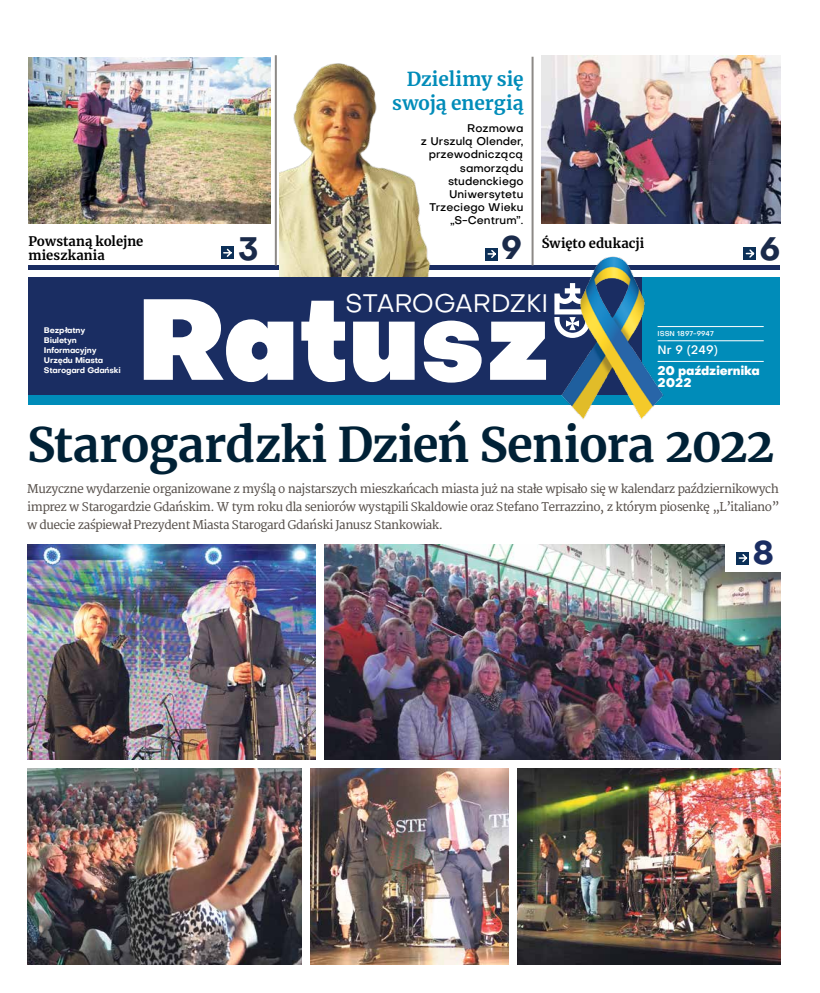
<style>
.page{position:relative;width:820px;height:993px;background:#fff}
.page>*{position:absolute;margin:0;border:0;box-sizing:border-box;transform-origin:0 0}
.t1{font:700 47px "Merriweather";letter-spacing:-.015em;color:#002136}
.t2{font:700 32px "Objectivity";color:#1a2a4a}
.t3{font:700 32px "Objectivity";color:#1a2d62}
.t4{font:25.1px "Objectivity";color:#fff}
.t5{font:700 19px/24px "Merriweather";color:#008cb9;text-align:right}
.t6{font:700 13px/14px "Merriweather";letter-spacing:.005em;color:#000}
.t7{font:800 12.3px/12.2px "Objectivity";letter-spacing:-.02em;color:#fff}
.t8{font:12px/18px "Merriweather";letter-spacing:-.04em;color:#544d48;text-align:justify}
.t9{font:500 12px "Objectivity";color:#fff}
.t10{font:500 11px/13.2px "Objectivity";color:#000;text-align:right}
.t11{font:700 8px/10px "Objectivity";letter-spacing:-.02em;color:#fff}
.t12{font:500 7px "Objectivity";color:#fff}
</style>
<div class="page">
<img style="left:28px;top:544px;width:752px;height:216px">
<div style="left:725px;top:536px;width:62px;height:35px;background:#fff"></div>
<div style="left:28px;top:277px;width:751px;height:118px;background:#1a2d62"></div>
<svg style="left:554px;top:293px;width:4px;height:38px"></svg>
<svg style="left:144px;top:299px;width:149px;height:83px"></svg>
<svg style="left:301px;top:300px;width:44px;height:82px"></svg>
<svg style="left:353px;top:321px;width:61px;height:61px;background:#d9dce5"></svg>
<svg style="left:423px;top:320px;width:58px;height:62px"></svg>
<svg style="left:490px;top:321px;width:56px;height:58px;background:#d9dce5"></svg>
<div style="left:642px;top:277px;width:137px;height:118px;background:#008cb9"></div>
<hr style="left:28px;top:265px;width:751px;height:4px;background:#1a2d62">
<hr style="left:657px;top:361px;width:106px;height:1px;background:#fff">
<hr style="left:657px;top:340px;width:106px;height:1px;background:#fff">
<hr style="left:657px;top:326px;width:106px;height:1px;background:#fff">
<div style="left:29px;top:395px;width:750px;height:9px;background:#008cb9"></div>
<div style="left:221px;top:247px;width:12px;height:12px;background:#0c3058"></div>
<svg style="left:223px;top:248px;width:9px;height:9px"></svg>
<div style="left:485px;top:248px;width:12px;height:12px;background:#0c3058"></div>
<svg style="left:487px;top:250px;width:9px;height:8px"></svg>
<div style="left:743px;top:247px;width:12px;height:13px;background:#0c3058"></div>
<svg style="left:745px;top:249px;width:10px;height:9px"></svg>
<div style="left:736px;top:552px;width:12px;height:12px;background:#0c3058"></div>
<svg style="left:738px;top:554px;width:10px;height:9px"></svg>
<hr style="left:275px;top:55px;width:2px;height:210px;background:#8c8986">
<hr style="left:531px;top:57px;width:2px;height:208px;background:#8c8986">
<img style="left:558px;top:256px;width:108px;height:163px">
<img style="left:28px;top:57px;width:242px;height:166px">
<img style="left:541px;top:55px;width:239px;height:168px">
<img style="left:279px;top:63px;width:155px;height:214px">
<img style="left:28px;top:740px;width:281px;height:224px">
<img style="left:310px;top:768px;width:199px;height:196px">
<img style="left:517px;top:768px;width:263px;height:196px">
<div style="left:18px;top:760px;width:774px;height:7px;background:#fff"></div>
<div style="left:303px;top:764px;width:7px;height:206px;background:#fff"></div>
<div style="left:316px;top:540px;width:7px;height:224px;background:#fff"></div>
<h3 class="t5" style="left:392px;top:66px;width:133px">Dzielimy się swoją energią</h3>
<p class="t10" style="left:420px;top:121px;width:104px">Rozmowa<br>z Urszulą Olender, przewodniczącą samorządu studenckiego<br>Uniwersytetu<br>Trzeciego Wieku „S-Centrum”.</p>
<p class="t6" style="left:29px;top:234px;width:116px">Powstaną kolejne mieszkania</p>
<p class="t6" style="left:541px;top:235px;width:104px">Święto edukacji</p>
<h2 class="t2" style="left:501px;top:225px;width:22px">9</h2>
<h2 class="t2" style="left:238px;top:225px;width:22px">3</h2>
<h2 class="t2" style="left:759px;top:225px;width:22px">6</h2>
<h3 class="t4" style="left:345px;top:287px;width:205px">STAROGARDZKI</h3>
<p class="t11" style="left:44px;top:324px;width:43px">Bezpłatny</p>
<p class="t12" style="left:657px;top:328px;width:58px">ISSN 1897-9947</p>
<p class="t11" style="left:44px;top:334px;width:78px">Biuletyn<br>Informacyjny<br>Urzędu Miasta<br>Starogard Gdański</p>
<p class="t9" style="left:657px;top:342px;width:62px">Nr 9 (249)</p>
<p class="t7" style="left:657px;top:364px;width:104px">20 października<br>2022</p>
<h1 class="t1" style="left:27px;top:412px;width:748px">Starogardzki Dzień Seniora 2022</h1>
<p class="t8" style="left:27px;top:479px;width:753px">Muzyczne wydarzenie organizowane z myślą o najstarszych mieszkańcach miasta już na stałe wpisało się w kalendarz październikowych imprez w Starogardzie Gdańskim. W tym roku dla seniorów wystąpili Skaldowie oraz Stefano Terrazzino, z którym piosenkę „L’italiano” w duecie zaśpiewał Prezydent Miasta Starogard Gdański Janusz Stankowiak.</p>
<h2 class="t3" style="left:752px;top:530px;width:24px">8</h2>
</div>
